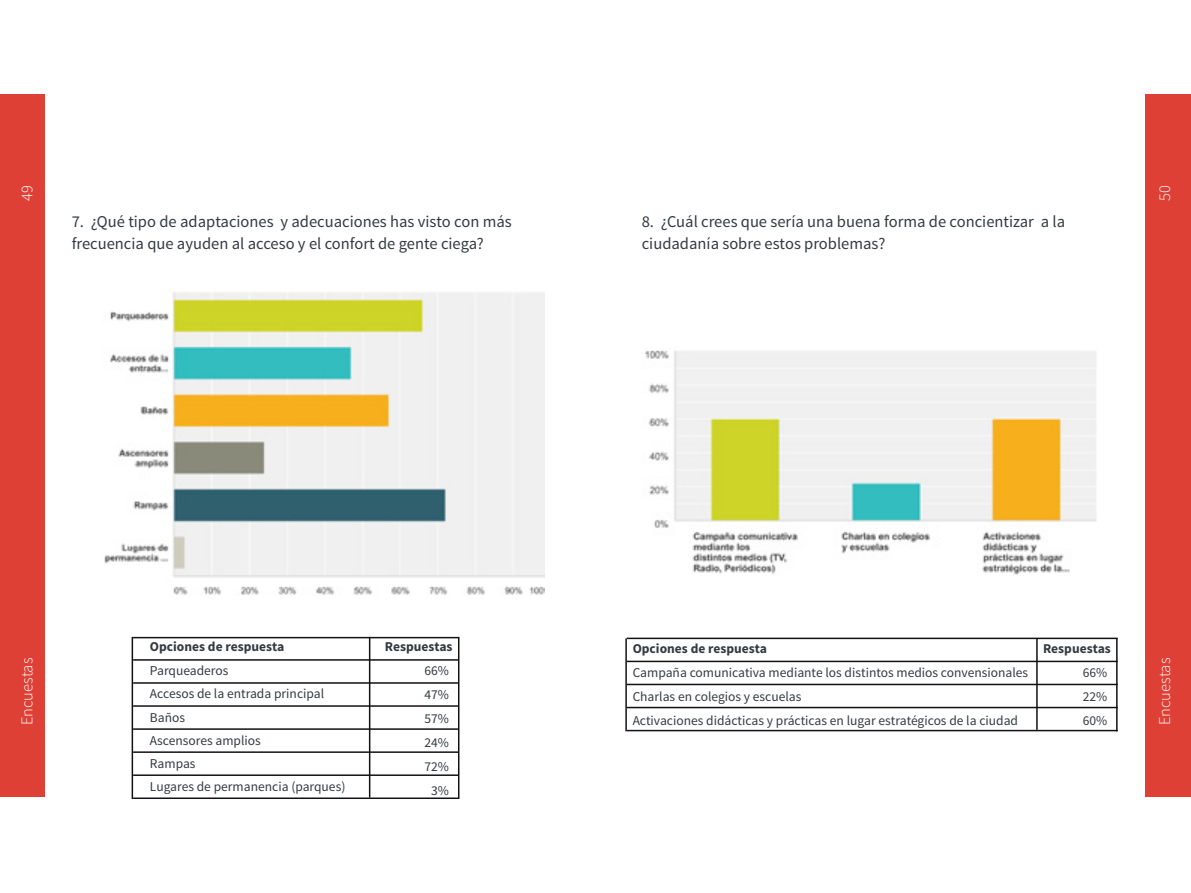
<style>
.page{position:relative;width:1191px;height:893px;background:#fff}
.page>*{position:absolute;margin:0;border:0;box-sizing:border-box;transform-origin:0 0}
.t1{font:16.5px/22.5px "Source Sans Pro";color:#333b40}
.t2{font:300 16.5px "Source Sans Pro";color:#fff}
.t3{font:13.5px/24px "Source Sans Pro";color:#333b40}
.t4{font:700 13.5px "Source Sans Pro";color:#333b40}
</style>
<div class="page">
<img style="left:104px;top:292px;width:440px;height:303px">
<img style="left:645px;top:350px;width:452px;height:225px">
<hr style="left:133px;top:682px;width:325px;height:2px;background:#121212">
<hr style="left:133px;top:751px;width:325px;height:2px;background:#121212">
<hr style="left:627px;top:684px;width:490px;height:1px;background:#121212">
<hr style="left:133px;top:659px;width:325px;height:2px;background:#121212">
<hr style="left:627px;top:661px;width:490px;height:1px;background:#121212">
<hr style="left:133px;top:637px;width:325px;height:1px;background:#121212">
<hr style="left:627px;top:638px;width:490px;height:1px;background:#121212">
<hr style="left:133px;top:705px;width:325px;height:2px;background:#121212">
<hr style="left:133px;top:774px;width:325px;height:2px;background:#121212">
<hr style="left:627px;top:707px;width:490px;height:1px;background:#121212">
<hr style="left:133px;top:728px;width:325px;height:2px;background:#121212">
<hr style="left:133px;top:797px;width:325px;height:2px;background:#121212">
<hr style="left:627px;top:730px;width:490px;height:1px;background:#121212">
<hr style="left:369px;top:637px;width:1px;height:160px;background:#121212">
<hr style="left:1036px;top:638px;width:1px;height:92px;background:#121212">
<hr style="left:458px;top:637px;width:1px;height:162px;background:#121212">
<hr style="left:1116px;top:638px;width:1px;height:93px;background:#121212">
<hr style="left:132px;top:637px;width:1px;height:162px;background:#121212">
<hr style="left:625px;top:638px;width:2px;height:93px;background:#121212">
<div style="left:1145px;top:95px;width:46px;height:702px;background:#de4036"></div>
<div style="left:0;top:95px;width:45px;height:702px;background:#de4036"></div>
<p class="t2" style="left:17px;top:201px;width:17px;rotate:-90deg">49</p>
<p class="t1" style="left:72px;top:210px;width:441px">7. ¿Qué tipo de adaptaciones y adecuaciones has visto con más frecuencia que ayuden al acceso y el confort de gente ciega?</p>
<p class="t1" style="left:642px;top:210px;width:425px">8. ¿Cuál crees que sería una buena forma de concientizar a la ciudadanía sobre estos problemas?</p>
<p class="t2" style="left:1154px;top:201px;width:17px;rotate:-90deg">50</p>
<p class="t2" style="left:17px;top:725px;width:69px;rotate:-90deg">Encuestas</p>
<p class="t4" style="left:150px;top:638px;width:136px">Opciones de respuesta</p>
<p class="t4" style="left:385px;top:638px;width:69px">Respuestas</p>
<p class="t4" style="left:632px;top:639px;width:136px">Opciones de respuesta</p>
<p class="t4" style="left:1043px;top:639px;width:69px">Respuestas</p>
<p class="t3" style="left:150px;top:659px;width:197px;line-height:23.2px">Parqueaderos<br>Accesos de la entrada principal<br>Baños<br>Ascensores amplios<br>Rampas<br>Lugares de permanencia (parques)</p>
<p class="t3" style="left:632px;top:660px;width:397px">Campaña comunicativa mediante los distintos medios convensionales<br>Charlas en colegios y escuelas<br>Activaciones didácticas y prácticas en lugar estratégicos de la ciudad</p>
<p class="t3" style="left:424px;top:659px;width:26px;text-align:center">66%<br>47%<br>57%<br>24%<br>72%<br>3%</p>
<p class="t3" style="left:1082px;top:660px;width:26px;text-align:justify">66% 22% 60%</p>
<p class="t2" style="left:1154px;top:725px;width:69px;rotate:-90deg">Encuestas</p>
</div>
